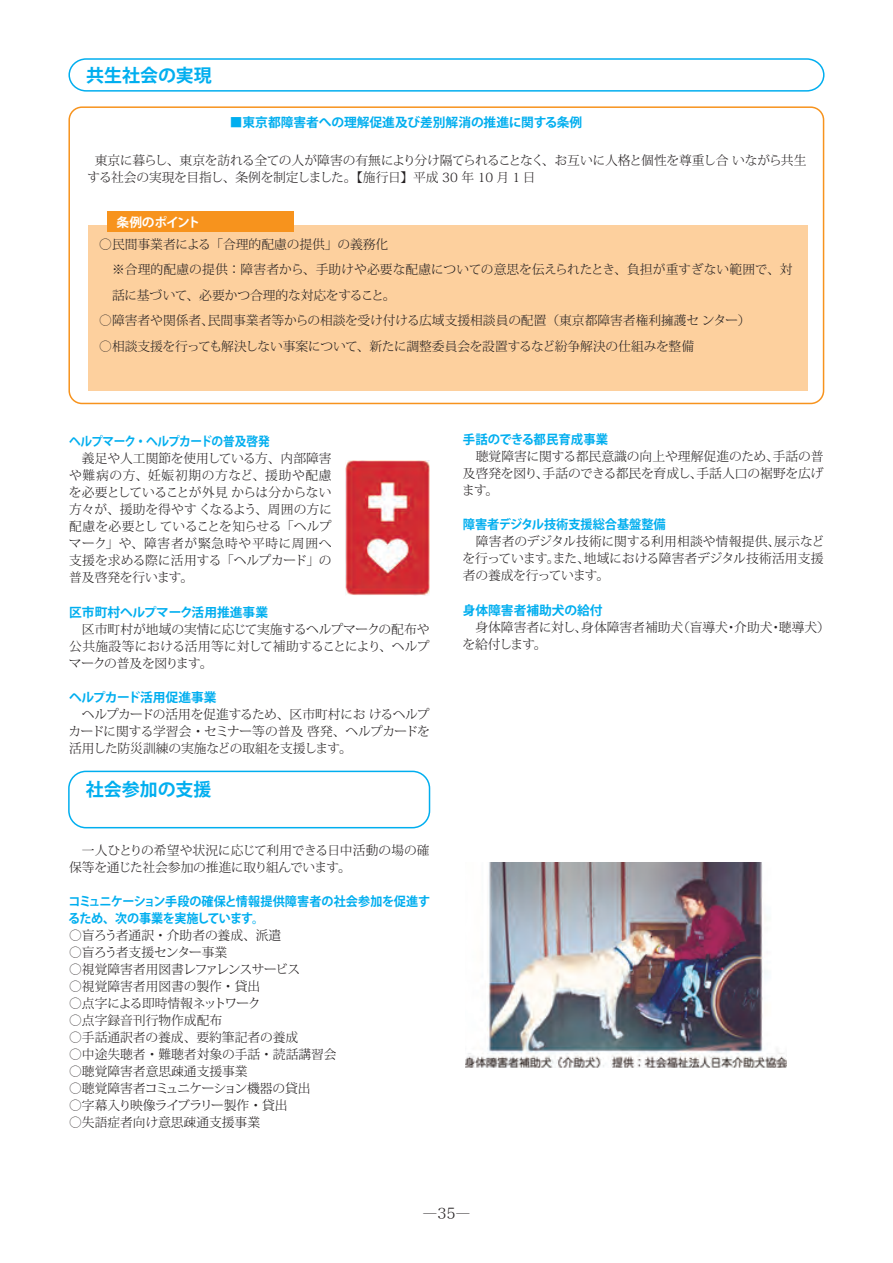
<style>
.page{position:relative;width:893px;height:1263px;background:#fff}
.page>*{position:absolute;margin:0;border:0;box-sizing:border-box;transform-origin:0 0}
.t1{font:700 18px "Koz Go Pr 6 N";color:#00aeef}
.t2{font:15px "Hiragino Min W2 90 msp RKSJ H";color:#231f20}
.t3{font:300 12.75px/17px "Koz Min Pr 6 N";color:#231f20;text-align:justify}
.t4{font:300 12.75px/17px "Koz Min Pr 6 N";letter-spacing:-.025em;color:#231f20}
.t5{font:700 12.75px "Koz Go Pr 6 N";letter-spacing:-.01em;color:#00aeef}
.t6{font:300 12.75px/17px "Koz Min Pr 6 N";letter-spacing:-.02em;color:#231f20}
.t7{font:700 12.75px/17px "Koz Go Pr 6 N";letter-spacing:-.03em;color:#00aeef;scale:.95 1}
.t8{font:300 12.75px "Koz Min Pr 6 N";letter-spacing:-.05em;color:#231f20}
.t9{font:700 12.75px "Koz Go Pr 6 N";letter-spacing:-.04em;color:#00aeef;scale:.92 1}
.t10{font:300 12.75px "Koz Min Pr 6 N";letter-spacing:-.065em;color:#231f20}
.t11{font:700 12.75px "Koz Go Pr 6 N";letter-spacing:-.01em;color:#00aeef;scale:.96 1}
.t12{font:300 12.75px "Koz Min Pr 6 N";letter-spacing:-.055em;color:#231f20}
.t13{font:700 12.75px "Koz Go Pr 6 N";letter-spacing:-.04em;color:#00aeef}
.t14{font:700 12.75px "Koz Go Pr 6 N";letter-spacing:-.045em;color:#fff}
</style>
<div class="page">
<svg style="left:68px;top:58px;width:757px;height:34px"></svg>
<img style="left:345px;top:461px;width:85px;height:134px">
<div style="left:68px;top:771px;width:362px;height:57px;border:2px solid #00aeef;border-radius:17px"></div>
<div style="left:68px;top:106px;width:756px;height:298px;border:2px solid #f7931d;border-radius:13px"></div>
<div style="left:89px;top:226px;width:719px;height:165px;background:#fdd09e"></div>
<div style="left:107px;top:211px;width:186px;height:21px;background:#f7931d"></div>
<img style="left:465px;top:862px;width:321px;height:206px">
<h1 class="t1" style="left:86px;top:66px;width:127px">共生社会の実現</h1>
<p class="t5" style="left:230px;top:116px;width:354px">■東京都障害者への理解促進及び差別解消の推進に関する条例</p>
<p class="t4" style="left:87px;top:152px;width:720px;text-indent:7px">東京に暮らし、東京を訪れる全ての人が障害の有無により分け隔てられることなく、お互いに人格と個性を尊重し合 いながら共生する社会の実現を目指し、条例を制定しました。【施行日】平成 30 年 10 月 1 日</p>
<p class="t14" style="left:117px;top:215px;width:85px">条例のポイント</p>
<p class="t3" style="left:112px;top:232px;width:682px;line-height:25.5px;text-align:left;text-indent:-13px">◯民間事業者による「合理的配慮の提供」の義務化<br>※合理的配慮の提供：障害者から、手助けや必要な配慮についての意思を伝えられたとき、負担が重すぎない範囲で、対話に基づいて、必要かつ合理的な対応をすること。</p>
<p class="t3" style="left:99px;top:313px;width:653px">○障害者や関係者、民間事業者等からの相談を受け付ける広域支援相談員の配置（東京都障害者権利擁護セ ンター）</p>
<p class="t3" style="left:99px;top:338px;width:596px">○相談支援を行っても解決しない事案について、新たに調整委員会を設置するなど紛争解決の仕組みを整備</p>
<p class="t9" style="left:69px;top:434px;width:220px">ヘルプマーク・ヘルプカードの普及啓発</p>
<p class="t3" style="left:69px;top:450px;width:265px">　義足や人工関節を使用している方、内部障害や難病の方、妊娠初期の方など、援助や配慮を必要としていることが外見 からは分からない方々が、援助を得やす くなるよう、周囲の方に配慮を必要とし ていることを知らせる「ヘルプマーク」や、障害者が緊急時や平時に周囲へ支援を求める際に活用する「ヘルプカード」の普及啓発を行います。</p>
<p class="t5" style="left:69px;top:605px;width:200px">区市町村ヘルプマーク活用推進事業</p>
<p class="t3" style="left:69px;top:621px;width:362px">　区市町村が地域の実情に応じて実施するヘルプマークの配布や公共施設等における活用等に対して補助することにより、ヘルプマークの普及を図ります。</p>
<p class="t13" style="left:69px;top:690px;width:149px">ヘルプカード活用促進事業</p>
<p class="t3" style="left:69px;top:706px;width:363px">　ヘルプカードの活用を促進するため、区市町村にお けるヘルプカードに関する学習会・セミナー等の普及 啓発、ヘルプカードを活用した防災訓練の実施などの取組を支援します。</p>
<h1 class="t1" style="left:86px;top:779px;width:127px">社会参加の支援</h1>
<p class="t6" style="left:69px;top:842px;width:362px">　一人ひとりの希望や状況に応じて利用できる日中活動の場の確保等を通じた社会参加の推進に取り組んでいます。</p>
<p class="t7" style="left:68px;top:893px;width:383px">コミュニケーション手段の確保と情報提供障害者の社会参加を促進するため、次の事業を実施しています。</p>
<p class="t3" style="left:69px;top:927px;width:214px">○盲ろう者通訳・介助者の養成、派遣</p>
<p class="t8" style="left:69px;top:945px;width:160px">○盲ろう者支援センター事業</p>
<p class="t8" style="left:69px;top:962px;width:233px">○視覚障害者用図書レファレンスサービス</p>
<p class="t3" style="left:69px;top:978px;width:192px">○視覚障害者用図書の製作・貸出</p>
<p class="t12" style="left:69px;top:996px;width:193px">○点字による即時情報ネットワーク</p>
<p class="t3" style="left:69px;top:1012px;width:155px">○点字録音刊行物作成配布</p>
<p class="t3" style="left:69px;top:1029px;width:230px">○手話通訳者の養成、要約筆記者の養成</p>
<p class="t3" style="left:69px;top:1046px;width:269px">○中途失聴者・難聴者対象の手話・読話講習会</p>
<p class="t3" style="left:69px;top:1063px;width:180px">○聴覚障害者意思疎通支援事業</p>
<p class="t4" style="left:69px;top:1080px;width:243px">○聴覚障害者コミュニケーション機器の貸出</p>
<p class="t10" style="left:69px;top:1098px;width:220px">○字幕入り映像ライブラリー製作・貸出</p>
<p class="t3" style="left:69px;top:1114px;width:192px">○失語症者向け意思疎通支援事業</p>
<p class="t5" style="left:463px;top:432px;width:147px">手話のできる都民育成事業</p>
<p class="t3" style="left:462px;top:448px;width:363px">　聴覚障害に関する都民意識の向上や理解促進のため、手話の普及啓発を図り、手話のできる都民を育成し、手話人口の裾野を広げます。</p>
<p class="t11" style="left:463px;top:518px;width:213px">障害者デジタル技術支援総合基盤整備</p>
<p class="t3" style="left:462px;top:534px;width:363px">　障害者のデジタル技術に関する利用相談や情報提供、展示などを行っています。また、地域における障害者デジタル技術活用支援者の養成を行っています。</p>
<p class="t5" style="left:463px;top:603px;width:141px">身体障害者補助犬の給付</p>
<p class="t3" style="left:462px;top:619px;width:369px;text-indent:13px">身体障害者に対し、身体障害者補助犬（盲導犬・介助犬・聴導犬）を給付します。</p>
<p class="t2" style="left:422px;top:1205px;width:50px">―35―</p>
</div>
